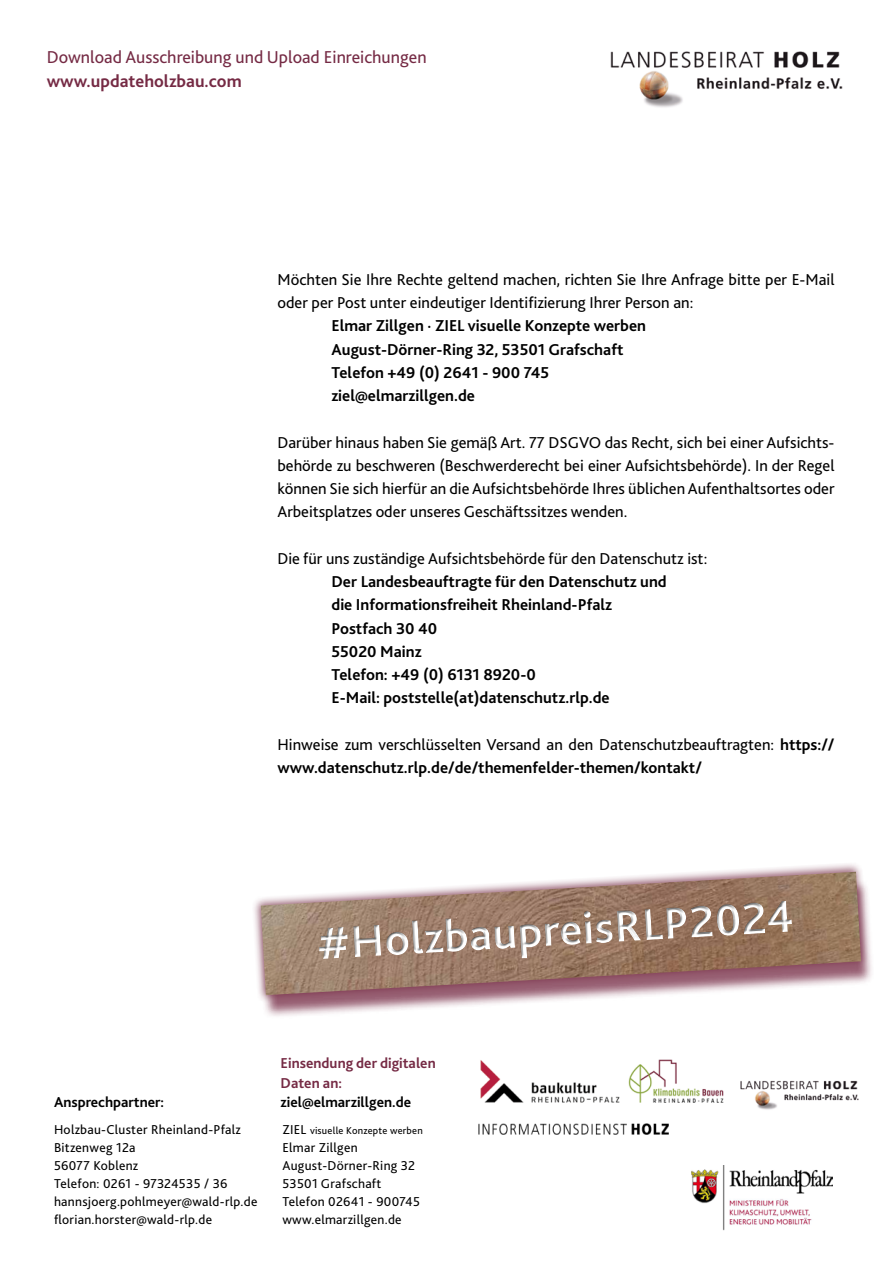
<style>
.page{position:relative;width:893px;height:1263px;background:#fff}
.page>*{position:absolute;margin:0;border:0;box-sizing:border-box;transform-origin:0 0}
.t1{font:18px "Bliss 2";color:#752a44}
.t2{font:700 18px "Bliss 2";color:#752a44}
.t3{font:16.5px/23.2px "Bliss 2";color:#000}
.t4{font:700 16.5px/23.2px "Bliss 2";color:#000}
.t5{font:700 15px "Bliss 2";color:#000}
.t6{font:700 15px/19.5px "Bliss 2";color:#752a44}
.t7{font:13.5px/18px "Bliss 2";letter-spacing:.02em;color:#000}
.t8{font:10.5px "Bliss 2";letter-spacing:.02em;color:#000}
.s1{font-weight:700}
.s2{font-size:13.5px}
</style>
<div class="page">
<img style="left:610px;top:51px;width:233px;height:57px">
<img style="left:740px;top:1080px;width:119px;height:30px">
<img style="left:628px;top:1059px;width:96px;height:44px">
<img style="left:691px;top:1165px;width:142px;height:66px">
<div style="left:257px;top:878px;width:617px;height:140px;background:#752a44;opacity:.75"></div>
<svg style="left:254px;top:864px;width:617px;height:142px"></svg>
<img style="left:261px;top:872px;width:600px;height:123px">
<svg style="left:316px;top:895px;width:478px;height:76px;background:#a48877"></svg>
<img style="left:480px;top:1060px;width:140px;height:43px">
<img style="left:479px;top:1124px;width:189px;height:10px">
<p class="t1" style="left:47px;top:46px;width:381px">Download Ausschreibung und Upload Einreichungen</p>
<p class="t2" style="left:47px;top:70px;width:196px">www.updateholzbau.com</p>
<p class="t5" style="left:54px;top:1093px;width:112px">Ansprechpartner:</p>
<p class="t3" style="left:277px;top:267px;width:559px">Möchten Sie Ihre Rechte geltend machen, richten Sie Ihre Anfrage bitte per E-Mail oder per Post unter eindeutiger Identifizierung Ihrer Person an:</p>
<p class="t4" style="left:331px;top:314px;width:316px">Elmar Zillgen · ZIEL visuelle Konzepte werben August-Dörner-Ring 32, 53501 Grafschaft Telefon +49 (0) 2641 - 900 745 ziel@elmarzillgen.de</p>
<p class="t3" style="left:277px;top:430px;width:559px;text-align:justify">Darüber hinaus haben Sie gemäß Art. 77 DSGVO das Recht, sich bei einer Aufsichts&shy;behörde zu beschweren (Beschwerderecht bei einer Aufsichtsbehörde). In der Regel können Sie sich hierfür an die Aufsichtsbehörde Ihres üblichen Aufenthaltsortes oder Arbeitsplatzes oder unseres Geschäftssitzes wenden.</p>
<p class="t3" style="left:277px;top:546px;width:431px">Die für uns zuständige Aufsichtsbehörde für den Datenschutz ist:</p>
<p class="t4" style="left:331px;top:570px;width:337px">Der Landesbeauftragte für den Datenschutz und die Informationsfreiheit Rheinland-Pfalz<br>Postfach 30 40<br>55020 Mainz<br>Telefon: +49 (0) 6131 8920-0<br>E-Mail: poststelle(at)datenschutz.rlp.de</p>
<p class="t3" style="left:277px;top:732px;width:559px">Hinweise zum verschlüsselten Versand an den Datenschutzbeauftragten: <span class="s1">https:// www.datenschutz.rlp.de/de/themenfelder-themen/kontakt/</span></p>
<p class="t6" style="left:281px;top:1053px;width:157px">Einsendung der digitalen<br>Daten an:</p>
<p class="t5" style="left:281px;top:1093px;width:132px">ziel@elmarzillgen.de</p>
<p class="t7" style="left:54px;top:1120px;width:205px">Holzbau-Cluster Rheinland-Pfalz<br>Bitzenweg 12a<br>56077 Koblenz<br>Telefon: 0261 - 97324535 / 36 hannsjoerg.pohlmeyer@wald-rlp.de florian.horster@wald-rlp.de</p>
<p class="t8" style="left:282px;top:1124px;width:142px"><span class="s2">ZIEL</span> visuelle Konzepte werben</p>
<p class="t7" style="left:282px;top:1138px;width:139px">Elmar Zillgen<br>August-Dörner-Ring 32<br>53501 Grafschaft<br>Telefon 02641 - 900745 www.elmarzillgen.de</p>
</div>
